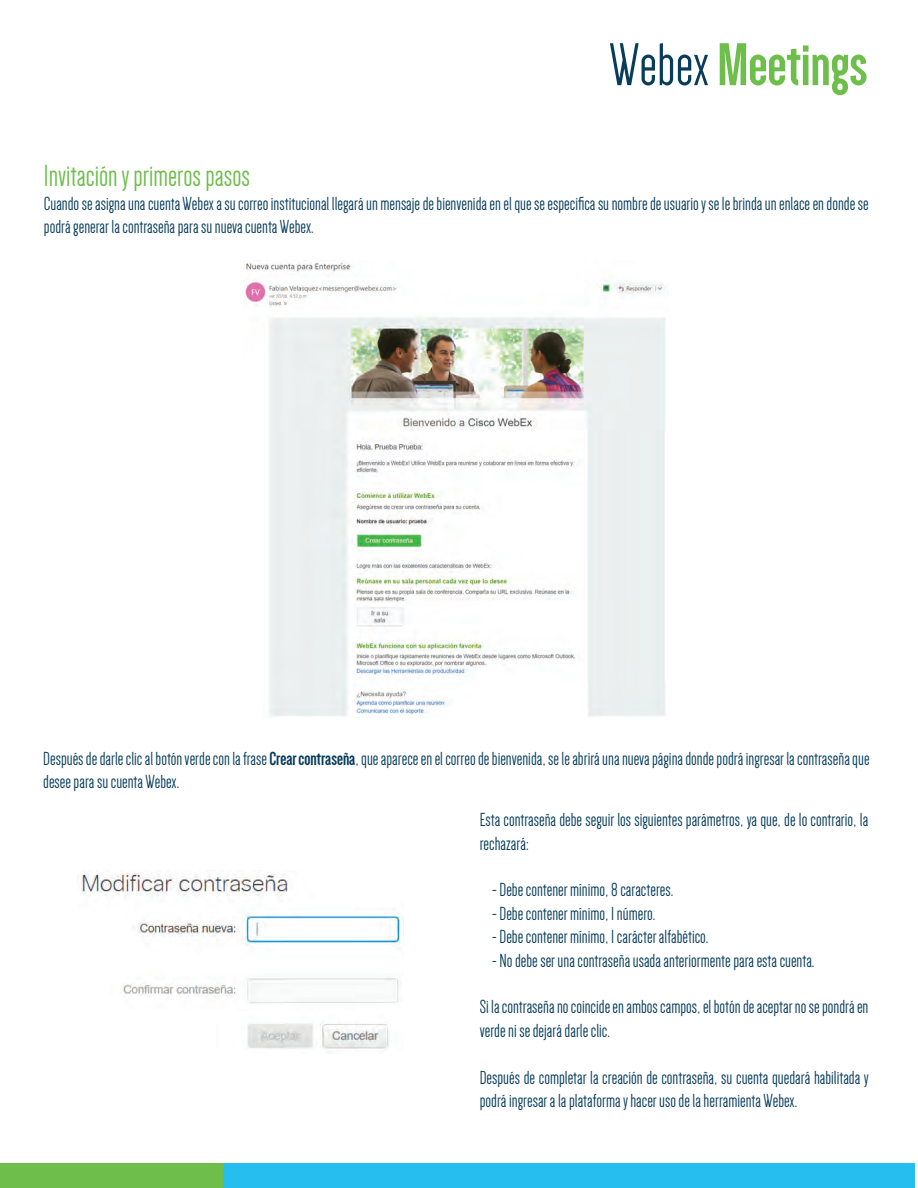
<style>
.page{position:relative;width:918px;height:1188px;background:#fff}
.page>*{position:absolute;margin:0;border:0;box-sizing:border-box;transform-origin:0 0}
.t1{font:700 62.1px "Dense";color:#6ebe4c}
.t2{font:31.5px "Dense";color:#6ebe4c}
.t3{font:19.5px/23.4px "Dense";color:#073c5b}
.s1{font-weight:400;color:#073c5b}
.s2{font-weight:700}
</style>
<div class="page">
<img style="left:81px;top:872px;width:323px;height:182px">
<img style="left:244px;top:260px;width:422px;height:458px">
<div style="left:0;top:1163px;width:224px;height:25px;background:#6ebe4c"></div>
<div style="left:224px;top:1163px;width:691px;height:25px;background:#25beee"></div>
<h1 class="t1" style="left:609px;top:34px;width:260px"><span class="s1">Webex</span> Meetings</h1>
<h2 class="t2" style="left:44px;top:160px;width:208px">Invitación y primeros pasos</h2>
<p class="t3" style="left:44px;top:192px;width:826px">Cuando se asigna una cuenta Webex a su correo institucional llegará un mensaje de bienvenida en el que se especifica su nombre de usuario y se le brinda un enlace en donde se podrá generar la contraseña para su nueva cuenta Webex.</p>
<p class="t3" style="left:43px;top:747px;width:828px">Después de darle clic al botón verde con la frase <span class="s2">Crear contraseña</span>, que aparece en el correo de bienvenida, se le abrirá una nueva página donde podrá ingresar la contraseña que desee para su cuenta Webex.</p>
<p class="t3" style="left:480px;top:808px;width:390px">Esta contraseña debe seguir los siguientes parámetros, ya que, de lo contrario, la rechazará:</p>
<p class="t3" style="left:492px;top:878px;width:183px">- Debe contener mínimo, 8 caracteres.</p>
<p class="t3" style="left:492px;top:902px;width:165px">- Debe contener mínimo, 1 número.</p>
<p class="t3" style="left:492px;top:925px;width:218px">- Debe contener mínimo, 1 carácter alfabético.</p>
<p class="t3" style="left:492px;top:949px;width:324px">- No debe ser una contraseña usada anteriormente para esta cuenta.</p>
<p class="t3" style="left:480px;top:995px;width:390px">Si la contraseña no coincide en ambos campos, el botón de aceptar no se pondrá en verde ni se dejará darle clic.</p>
<p class="t3" style="left:480px;top:1066px;width:391px">Después de completar la creación de contraseña, su cuenta quedará habilitada y podrá ingresar a la plataforma y hacer uso de la herramienta Webex.</p>
</div>
